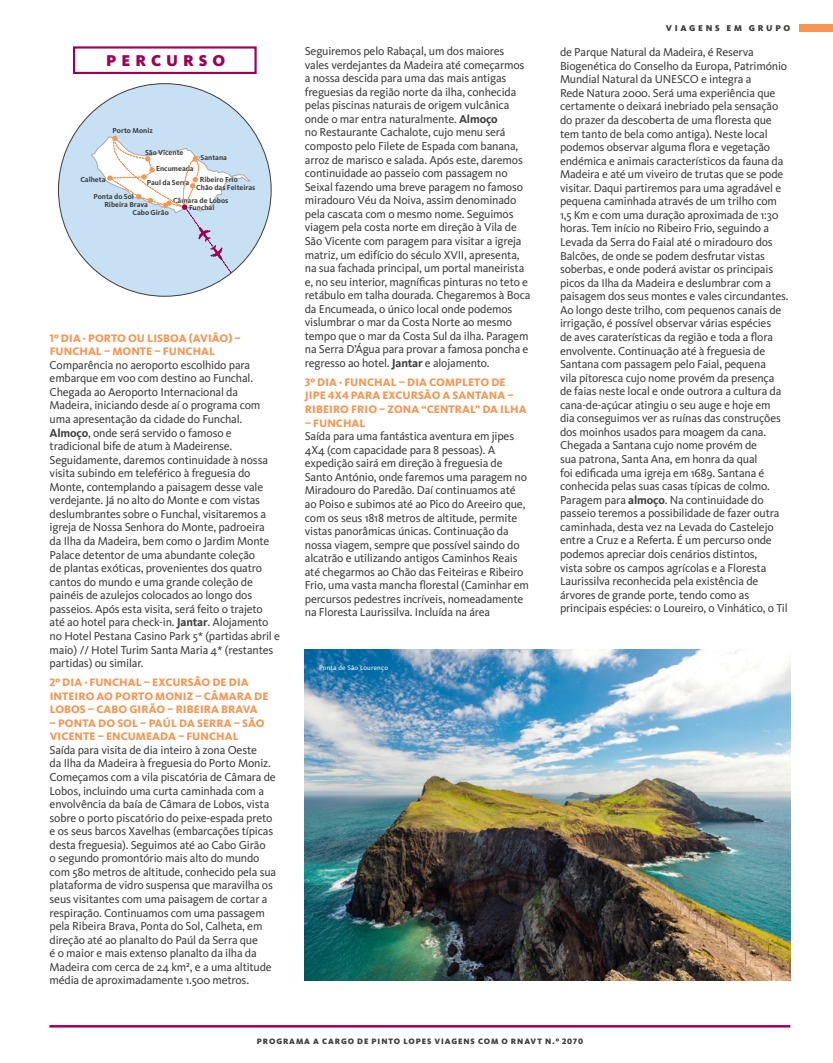
<style>
.page{position:relative;width:833px;height:1063px;background:#fff}
.page>*{position:absolute;margin:0;border:0;box-sizing:border-box;transform-origin:0 0}
.Percurso_Titulo{font:900 16.25px "Kievit OT";letter-spacing:.31em;color:#9e0153}
.Programa_Texto{font:11.88px/13.5px "Kievit OT";letter-spacing:-.015em;color:#3e3e3f}
.Programa_Dias{font:800 11.25px/13.6px "Kievit OT";letter-spacing:.01em;color:#f79551}
.t1{font:900 8.75px "Kievit OT";letter-spacing:.31em;color:#3e3e3f}
.t2{font:900 8.12px "Kievit OT";letter-spacing:.11em;color:#3e3e3f}
.t3{font:700 7.5px "Kievit OT";color:#3e3e3f}
.Legenda{font:6.88px "Kievit OT";letter-spacing:.025em;color:#fff}
.s1{font-weight:700}
</style>
<div class="page">
<div style="left:800px;top:25px;width:33px;height:7px;background:#f79551"></div>
<hr style="left:49px;top:1025px;width:741px;height:3px;background:#9e0153">
<div style="left:58px;top:84px;width:213px;height:212px;background:#c7e0f3;border-radius:106px"></div>
<svg style="left:91px;top:135px;width:169px;height:161px"></svg>
<div style="left:73px;top:46px;width:184px;height:28px;background:#fff;border:2px solid #9e0153"></div>
<img style="left:305px;top:649px;width:485px;height:331px">
<p class="Percurso_Titulo" style="left:106px;top:51px;width:120px">PERCURSO</p>
<p class="t3" style="left:113px;top:126px;width:42px">Porto Moniz</p>
<p class="t3" style="left:80px;top:175px;width:27px">Calheta</p>
<p class="t3" style="left:145px;top:148px;width:40px">São Vicente</p>
<p class="t3" style="left:201px;top:153px;width:28px">Santana</p>
<p class="t3" style="left:200px;top:175px;width:40px">Ribeiro Frio</p>
<p class="t3" style="left:156px;top:164px;width:39px">Encumeada</p>
<p class="t3" style="left:147px;top:178px;width:44px">Paul da Serra</p>
<p class="t3" style="left:196px;top:183px;width:61px">Chão das Feiteiras</p>
<p class="t3" style="left:93px;top:192px;width:42px">Ponta do Sol</p>
<p class="t3" style="left:173px;top:196px;width:57px">Câmara de Lobos</p>
<p class="t3" style="left:104px;top:200px;width:45px">Ribeira Brava</p>
<p class="t3" style="left:189px;top:203px;width:27px">Funchal</p>
<p class="t3" style="left:132px;top:208px;width:38px">Cabo Girão</p>
<p class="Programa_Dias" style="left:50px;top:331px;width:193px">1º DIA · PORTO OU LISBOA (AVIÃO) –<br>FUNCHAL – MONTE – FUNCHAL</p>
<p class="Programa_Texto" style="left:50px;top:358px;width:232px">Comparência no aeroporto escolhido para embarque em voo com destino ao Funchal.<br>Chegada ao Aeroporto Internacional da Madeira, iniciando desde aí o programa com uma apresentação da cidade do Funchal.<br><span class="s1">Almoço</span>, onde será servido o famoso e tradicional bife de atum à Madeirense.<br>Seguidamente, daremos continuidade à nossa visita subindo em teleférico à freguesia do Monte, contemplando a paisagem desse vale verdejante. Já no alto do Monte e com vistas deslumbrantes sobre o Funchal, visitaremos a igreja de Nossa Senhora do Monte, padroeira<br>da Ilha da Madeira, bem como o Jardim Monte Palace detentor de uma abundante coleção<br>de plantas exóticas, provenientes dos quatro cantos do mundo e uma grande coleção de painéis de azulejos colocados ao longo dos passeios. Após esta visita, será feito o trajeto até ao hotel para check-in. <span class="s1">Jantar</span>. Alojamento no Hotel Pestana Casino Park 5* (partidas abril e maio) // Hotel Turim Santa Maria 4* (restantes partidas) ou similar.</p>
<p class="Programa_Dias" style="left:50px;top:675px;width:220px">2º DIA · FUNCHAL – EXCURSÃO DE DIA<br>INTEIRO AO PORTO MONIZ – CÂMARA DE<br>LOBOS – CABO GIRÃO – RIBEIRA BRAVA</p>
<p class="Programa_Dias" style="left:50px;top:716px;width:216px">– PONTA DO SOL – PAÚL DA SERRA – SÃO<br>VICENTE – ENCUMEADA – FUNCHAL</p>
<p class="Programa_Texto" style="left:50px;top:743px;width:228px">Saída para visita de dia inteiro à zona Oeste<br>da Ilha da Madeira à freguesia do Porto Moniz.<br>Começamos com a vila piscatória de Câmara de Lobos, incluindo uma curta caminhada com a envolvência da baía de Câmara de Lobos, vista sobre o porto piscatório do peixe-espada preto e os seus barcos Xavelhas (embarcações típicas desta freguesia). Seguimos até ao Cabo Girão<br>o segundo promontório mais alto do mundo com 580 metros de altitude, conhecido pela sua plataforma de vidro suspensa que maravilha os seus visitantes com uma paisagem de cortar a respiração. Continuamos com uma passagem pela Ribeira Brava, Ponta do Sol, Calheta, em direção até ao planalto do Paúl da Serra que<br>é o maior e mais extenso planalto da ilha da Madeira com cerca de 24 km², e a uma altitude média de aproximadamente 1.500 metros.</p>
<p class="Programa_Texto" style="left:305px;top:44px;width:227px">Seguiremos pelo Rabaçal, um dos maiores vales verdejantes da Madeira até começarmos a nossa descida para uma das mais antigas freguesias da região norte da ilha, conhecida pelas piscinas naturais de origem vulcânica onde o mar entra naturalmente. <span class="s1">Almoço<br></span>no Restaurante Cachalote, cujo menu será composto pelo Filete de Espada com banana, arroz de marisco e salada. Após este, daremos continuidade ao passeio com passagem no Seixal fazendo uma breve paragem no famoso miradouro Véu da Noiva, assim denominado pela cascata com o mesmo nome. Seguimos viagem pela costa norte em direção à Vila de São Vicente com paragem para visitar a igreja matriz, um edifício do século XVII, apresenta, na sua fachada principal, um portal maneirista e, no seu interior, magníficas pinturas no teto e retábulo em talha dourada. Chegaremos à Boca da Encumeada, o único local onde podemos vislumbrar o mar da Costa Norte ao mesmo tempo que o mar da Costa Sul da ilha. Paragem na Serra D’Água para provar a famosa poncha e regresso ao hotel. <span class="s1">Jantar</span> e alojamento.</p>
<p class="Programa_Dias" style="left:305px;top:375px;width:223px">3º DIA · FUNCHAL – DIA COMPLETO DE<br>JIPE 4X4 PARA EXCURSÃO A SANTANA –<br>RIBEIRO FRIO – ZONA “CENTRAL” DA ILHA</p>
<p class="Programa_Dias" style="left:305px;top:416px;width:62px">– FUNCHAL</p>
<p class="Programa_Texto" style="left:305px;top:429px;width:226px">Saída para uma fantástica aventura em jipes 4X4 (com capacidade para 8 pessoas). A expedição sairá em direção à freguesia de Santo António, onde faremos uma paragem no Miradouro do Paredão. Daí continuamos até ao Poiso e subimos até ao Pico do Areeiro que, com os seus 1818 metros de altitude, permite vistas panorâmicas únicas. Continuação da nossa viagem, sempre que possível saindo do alcatrão e utilizando antigos Caminhos Reais até chegarmos ao Chão das Feiteiras e Ribeiro Frio, uma vasta mancha florestal (Caminhar em percursos pedestres incríveis, nomeadamente na Floresta Laurissilva. Incluída na área</p>
<p class="Legenda" style="left:319px;top:663px;width:70px">Ponta de São Lourenço</p>
<p class="t1" style="left:666px;top:23px;width:126px">VIAGENS EM GRUPO</p>
<p class="Programa_Texto" style="left:560px;top:45px;width:230px">de Parque Natural da Madeira, é Reserva Biogenética do Conselho da Europa, Património Mundial Natural da UNESCO e integra a<br>Rede Natura 2000. Será uma experiência que certamente o deixará inebriado pela sensação do prazer da descoberta de uma floresta que tem tanto de bela como antiga). Neste local podemos observar alguma flora e vegetação endémica e animais característicos da fauna da Madeira e até um viveiro de trutas que se pode visitar. Daqui partiremos para uma agradável e pequena caminhada através de um trilho com 1,5 Km e com uma duração aproximada de 1:30 horas. Tem início no Ribeiro Frio, seguindo a Levada da Serra do Faial até o miradouro dos Balcões, de onde se podem desfrutar vistas soberbas, e onde poderá avistar os principais picos da Ilha da Madeira e deslumbrar com a paisagem dos seus montes e vales circundantes.<br>Ao longo deste trilho, com pequenos canais de irrigação, é possível observar várias espécies<br>de aves caraterísticas da região e toda a flora envolvente. Continuação até à freguesia de Santana com passagem pelo Faial, pequena<br>vila pitoresca cujo nome provém da presença de faias neste local e onde outrora a cultura da cana-de-açúcar atingiu o seu auge e hoje em<br>dia conseguimos ver as ruínas das construções dos moinhos usados para moagem da cana.<br>Chegada a Santana cujo nome provém de<br>sua patrona, Santa Ana, em honra da qual<br>foi edificada uma igreja em 1689. Santana é conhecida pelas suas casas típicas de colmo.<br>Paragem para <span class="s1">almoço</span>. Na continuidade do passeio teremos a possibilidade de fazer outra caminhada, desta vez na Levada do Castelejo entre a Cruz e a Referta. É um percurso onde podemos apreciar dois cenários distintos,<br>vista sobre os campos agrícolas e a Floresta Laurissilva reconhecida pela existência de árvores de grande porte, tendo como as principais espécies: o Loureiro, o Vinhático, o Til</p>
<p class="t2" style="left:257px;top:1036px;width:328px">PROGRAMA A CARGO DE PINTO LOPES VIAGENS COM O RNAVT N.º 2070</p>
</div>
